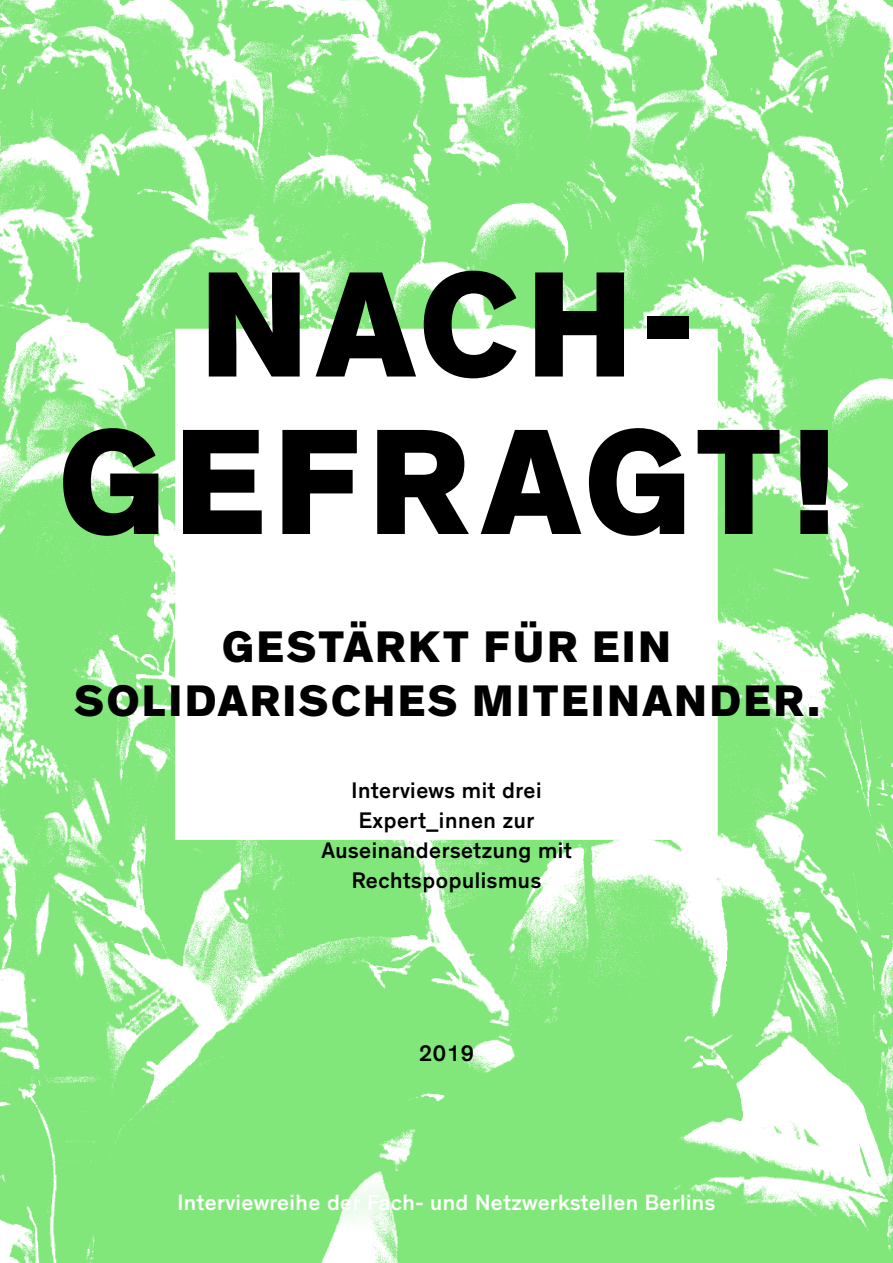
<style>
.page{position:relative;width:893px;height:1263px;background:#fff}
.page>*{position:absolute;margin:0;border:0;box-sizing:border-box;transform-origin:0 0}
.t1{font:800 153px/157.5px "Theinhardt";letter-spacing:.05em;color:#000;text-align:center}
.t2{font:800 45px/54px "Theinhardt";letter-spacing:.05em;color:#000;text-align:center}
.t3{font:500 22.95px/30px "Theinhardt";letter-spacing:.025em;color:#000;text-align:center}
.t4{font:500 22.5px "Theinhardt";letter-spacing:.02em;color:#fff}
</style>
<div class="page">
<img style="left:0;top:0;width:893px;height:1263px">
<div style="left:156px;top:1171px;width:581px;height:63px;background:#81e77a"></div>
<svg style="left:175px;top:329px;width:543px;height:511px"></svg>
<h1 class="t1" style="left:58px;top:251px;width:780px">NACH-<br>GEFRAGT!</h1>
<h2 class="t2" style="left:75px;top:621px;width:748px">GESTÄRKT FÜR EIN<br>SOLIDARISCHES MITEINANDER.</h2>
<p class="t3" style="left:322px;top:776px;width:251px">Interviews mit drei<br>Expert_innen zur<br>Auseinandersetzung mit<br>Rechtspopulismus</p>
<p class="t3" style="left:419px;top:1038px;width:56px">2019</p>
<p class="t4" style="left:178px;top:1189px;width:539px">Interviewreihe der Fach- und Netzwerkstellen Berlins</p>
</div>
